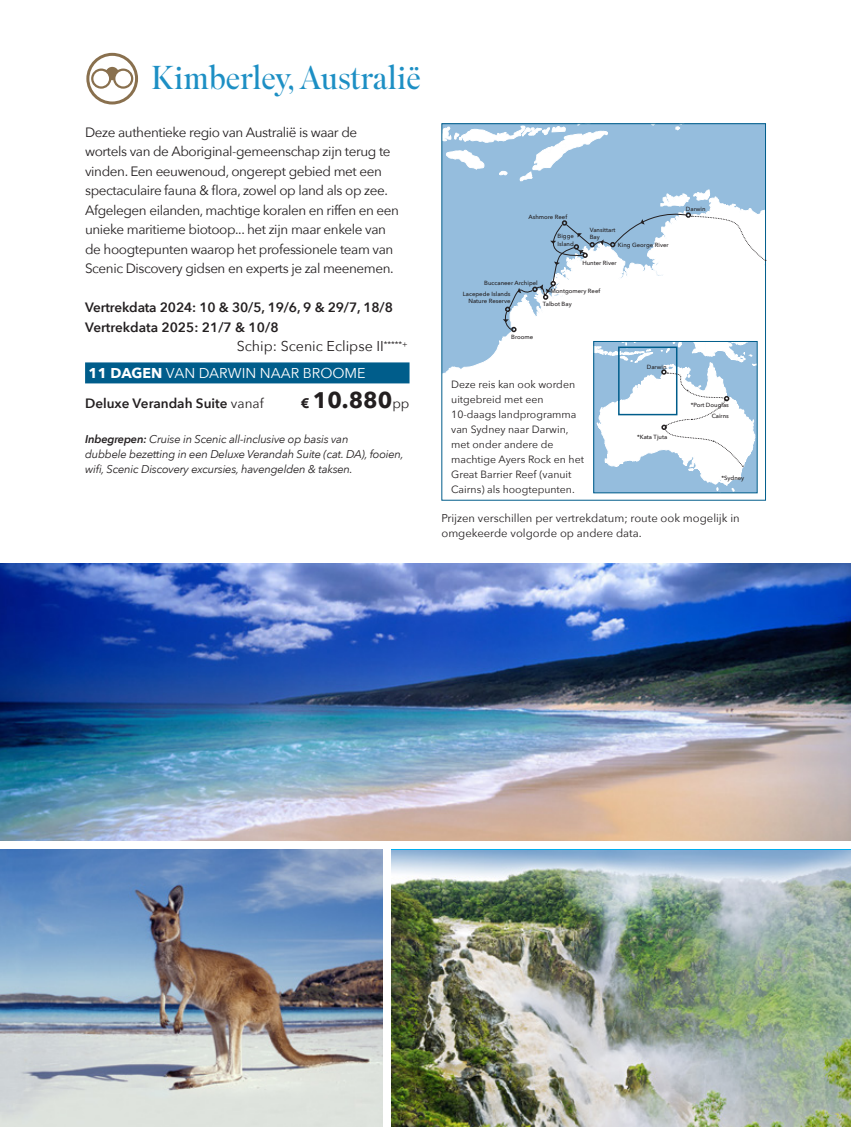
<style>
.page{position:relative;width:851px;height:1127px;background:#fff}
.page>*{position:absolute;margin:0;border:0;box-sizing:border-box;transform-origin:0 0}
.t1{font:300 33px "Superior Title";letter-spacing:-.015em;color:#1d8fc4}
.t2{font:700 22.5px "Avenir Next";color:#231f20}
.t3{font:14.25px "Avenir Next";color:#231f20}
.t4{font:14.25px "Avenir Next";color:#fff}
.t5{font:13.5px/19.5px "Avenir Next";letter-spacing:-.03em;color:#231f20}
.t6{font:600 13.5px "Avenir Next";letter-spacing:-.01em;color:#231f20}
.t7{font:italic 11.25px/15px "Avenir Next";letter-spacing:-.02em;color:#231f20}
.t8{font:11.25px/15px "Avenir Next";color:#231f20}
.t9{font:10.5px/15px "Avenir Next";color:#231f20}
.t10{font:500 6px/7.5px "Avenir Next";color:#231f20;text-align:right}
.s1{font-weight:700}
.s2{font-weight:400}
.s3{font-size:13.5px}
.s4{font-weight:400;font-size:13.5px}
.s5{font-weight:600}
</style>
<div class="page">
<img style="left:391px;top:850px;width:459px;height:277px">
<img style="left:0;top:849px;width:383px;height:278px">
<img style="left:0;top:563px;width:850px;height:278px">
<hr style="left:850px;top:0;width:1px;height:277px;background:#00aeef">
<hr style="left:850px;top:286px;width:1px;height:277px;background:#00aeef">
<div style="left:442px;top:124px;width:323px;height:376px;background:#95bddd"></div>
<svg style="left:675px;top:126px;width:5px;height:5px"></svg>
<svg style="left:443px;top:125px;width:164px;height:56px"></svg>
<svg style="left:443px;top:189px;width:320px;height:310px"></svg>
<div style="left:85px;top:362px;width:324px;height:21px;background:#005d8b"></div>
<svg style="left:593px;top:341px;width:163px;height:150px"></svg>
<svg style="left:501px;top:190px;width:265px;height:142px"></svg>
<svg style="left:87px;top:54px;width:50px;height:50px"></svg>
<div style="left:86px;top:53px;width:52px;height:51px;border:3px solid #89704e;border-radius:50%"></div>
<svg style="left:91px;top:67px;width:42px;height:22px"></svg>
<p class="t1" style="left:151px;top:57px;width:271px">Kimberley, Australië</p>
<p class="t5" style="left:85px;top:122px;width:315px">Deze authentieke regio van Australië is waar de wortels van de Aboriginal-gemeenschap zijn terug te vinden. Een eeuwenoud, ongerept gebied met een spectaculaire fauna &amp; flora, zowel op land als op zee.<br>Afgelegen eilanden, machtige koralen en riffen en een unieke maritieme biotoop... het zijn maar enkele van de hoogtepunten waarop het professionele team van Scenic Discovery gidsen en experts je zal meenemen.</p>
<p class="t6" style="left:85px;top:296px;width:309px">Vertrekdata 2024: 10 &amp; 30/5, 19/6, 9 &amp; 29/7, 18/8</p>
<p class="t6" style="left:85px;top:316px;width:195px">Vertrekdata 2025: 21/7 &amp; 10/8</p>
<p class="t3" style="left:237px;top:334px;width:172px">Schip: Scenic Eclipse II<sup>*****+</sup></p>
<p class="t4" style="left:89px;top:361px;width:278px"><span class="s1">11 DAGEN</span> VAN DARWIN NAAR BROOME</p>
<p class="t6" style="left:85px;top:392px;width:180px">Deluxe Verandah Suite <span class="s2">vanaf</span></p>
<p class="t2" style="left:301px;top:381px;width:110px"><span class="s3">€</span> 10.880<span class="s4">pp</span></p>
<p class="t7" style="left:85px;top:431px;width:320px"><span class="s5">Inbegrepen:</span> Cruise in Scenic all-inclusive op basis van<br>dubbele bezetting in een Deluxe Verandah Suite (cat. DA), fooien, wifi, Scenic Discovery excursies, havengelden &amp; taksen.</p>
<p class="t10" style="left:528px;top:213px;width:40px">Ashmore Reef</p>
<p class="t10" style="left:557px;top:232px;width:18px">Bigge</p>
<p class="t10" style="left:557px;top:239px;width:18px">Island</p>
<p class="t10" style="left:589px;top:226px;width:27px">Vansittart</p>
<p class="t10" style="left:589px;top:233px;width:12px">Bay</p>
<p class="t10" style="left:617px;top:241px;width:52px">King George River</p>
<p class="t10" style="left:582px;top:258px;width:36px">Hunter River</p>
<p class="t10" style="left:484px;top:279px;width:55px">Buccaneer Archipel</p>
<p class="t10" style="left:462px;top:290px;width:49px">Lacepede Islands<br>Nature Reserve</p>
<p class="t10" style="left:550px;top:287px;width:51px">Montgomery Reef</p>
<p class="t10" style="left:543px;top:300px;width:30px">Talbot Bay</p>
<p class="t10" style="left:511px;top:333px;width:23px">Broome</p>
<p class="t9" style="left:451px;top:376px;width:134px">Deze reis kan ook worden uitgebreid met een<br>10-daags landprogramma van Sydney naar Darwin, met onder andere de machtige Ayers Rock en het<br>Great Barrier Reef (vanuit<br>Cairns) als hoogtepunten.</p>
<p class="t10" style="left:646px;top:362px;width:21px">Darwin</p>
<p class="t10" style="left:637px;top:433px;width:32px">*Kata Tjuta</p>
<p class="t10" style="left:685px;top:205px;width:21px">Darwin</p>
<p class="t10" style="left:690px;top:401px;width:40px">*Port Douglas</p>
<p class="t10" style="left:711px;top:412px;width:19px">Cairns</p>
<p class="t10" style="left:721px;top:473px;width:24px">*Sydney</p>
<p class="t8" style="left:441px;top:510px;width:300px">Prijzen verschillen per vertrekdatum; route ook mogelijk in omgekeerde volgorde op andere data.</p>
</div>
